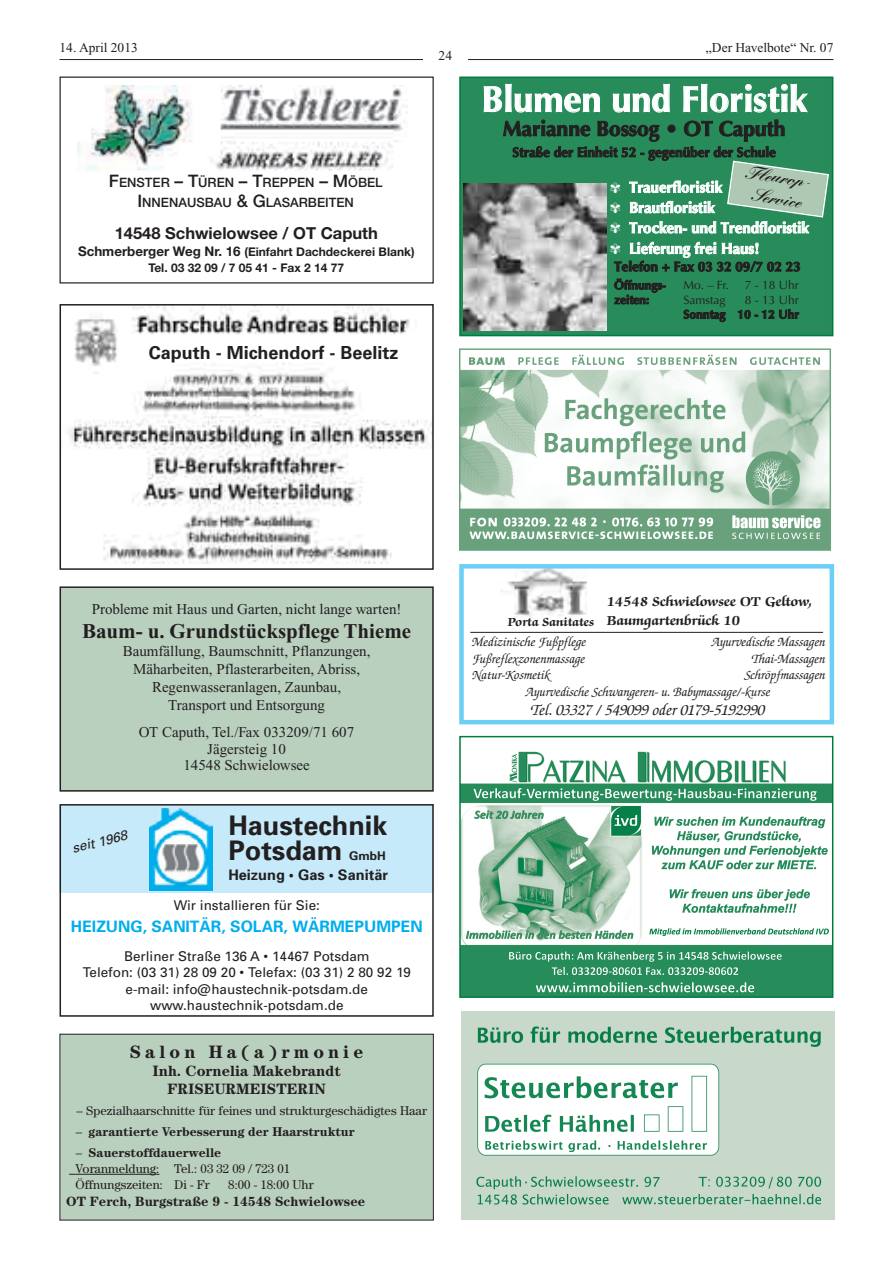
<style>
.page{position:relative;width:893px;height:1263px;background:#fff}
.page>*{position:absolute;margin:0;border:0;box-sizing:border-box;transform-origin:0 0}
.t1{font:700 36px "Optima";color:#fff}
.t2{font:700 27px/25.5px "Univers";color:#231f20}
.t3{font:700 21px "Times New Roman";color:#231f20}
.t4{font:700 21px "Optima";color:#231f20}
.t5{font:700 18px "Univers CE";color:#231f20}
.t6{font:700 18px "Century";letter-spacing:.23em;color:#231f20}
.t7{font:900 18px/21.6px "Kuenstler Script";color:#231f20;text-align:center}
.t8{font:italic 500 16.5px "Zapf Chancery";color:#231f20}
.t9{font:700 16.5px "Helvetica Neue";color:#231f20}
.t10{font:700 15.75px "Univers";color:#00aeef}
.t11{font:15px/18px "Times New Roman";color:#231f20;text-align:center}
.t12{font:700 15px/20.4px "Optima";letter-spacing:-.005em;color:#fff}
.t13{font:700 15px/18.3px "Zapf Chancery";color:#231f20}
.t14{font:700 15px/18px "Century";color:#231f20;text-align:center}
.t15{font:700 14.55px "Univers";color:#231f20}
.t16{font:13.5px/16.5px "Univers";color:#231f20;text-align:center}
.t17{font:italic 500 13.5px/16.5px "Zapf Chancery";color:#231f20;text-align:right}
.t18{font:700 13.5px "Optima";color:#231f20}
.t19{font:700 13.5px "Century";color:#231f20}
.t20{font:13.5px "Times New Roman";color:#231f20}
.t21{font:italic 13.5px "Univers";color:#231f20}
.t22{font:500 12.9px/19.5px "Helvetica Neue";color:#231f20;text-align:center}
.t23{font:12.75px/16.5px "Century";color:#231f20}
.t24{font:700 12.75px "Century";color:#231f20}
.t25{font:700 12px/16.5px "Helvetica Neue";color:#231f20;text-align:center}
.t26{font:700 12px/14.4px "Optima";color:#231f20;text-align:right}
.t27{font:12px "Optima";color:#231f20}
.t28{font:700 12px "Univers";color:#231f20}
.s1{font-size:17.25px}
.s2{font-size:13.35px}
.s3{font-weight:400}
.s4{font-weight:700}
</style>
<div class="page">
<div style="left:60px;top:77px;width:374px;height:206px;border:1px solid #231f20"></div>
<img style="left:77px;top:86px;width:331px;height:85px">
<img style="left:507px;top:569px;width:81px;height:48px">
<div style="left:459px;top:564px;width:375px;height:160px;border:4px solid #6bcff6"></div>
<hr style="left:470px;top:632px;width:353px;height:1px;background:#231f20">
<hr style="left:60px;top:59px;width:773px;height:1px;background:#231f20">
<div style="left:423px;top:51px;width:45px;height:15px;background:#fff"></div>
<div style="left:60px;top:804px;width:374px;height:89px;background:#c6eafa"></div>
<div style="left:60px;top:804px;width:374px;height:213px;border:2px solid #231f20"></div>
<img style="left:150px;top:809px;width:63px;height:81px">
<img style="left:459px;top:348px;width:372px;height:203px">
<img style="left:462px;top:751px;width:368px;height:244px">
<div style="left:459px;top:736px;width:374px;height:262px;border:2px solid #007b42"></div>
<img style="left:462px;top:1011px;width:372px;height:209px">
<div style="left:461px;top:78px;width:371px;height:257px;background:#278b5a"></div>
<div style="left:459px;top:77px;width:374px;height:259px;border:2px solid #007b42"></div>
<svg style="left:727px;top:160px;width:102px;height:58px"></svg>
<img style="left:463px;top:183px;width:143px;height:147px">
<div style="left:60px;top:1034px;width:373px;height:186px;background:#bad0bf"></div>
<div style="left:60px;top:1034px;width:374px;height:186px;border:1px solid #231f20"></div>
<hr style="left:75px;top:1174px;width:84px;height:1px;background:#231f20">
<img style="left:68px;top:307px;width:363px;height:257px">
<div style="left:60px;top:304px;width:374px;height:266px;border:2px solid #231f20"></div>
<div style="left:61px;top:588px;width:371px;height:202px;background:#bad0bf"></div>
<div style="left:60px;top:586px;width:374px;height:206px;border:2px solid #231f20"></div>
<p class="t20" style="left:60px;top:43px;width:80px">14. April 2013</p>
<p class="t20" style="left:706px;top:43px;width:129px">„Der Havelbote“ Nr. 07</p>
<p class="t20" style="left:439px;top:51px;width:15px">24</p>
<p class="t22" style="left:109px;top:174px;width:275px"><span class="s1">F</span>ENSTER <span class="s1">– T</span>ÜREN <span class="s1">– T</span>REPPEN <span class="s1">– M</span>ÖBEL<br><span class="s1">I</span>NNENAUSBAU <span class="s1">&amp; G</span>LASARBEITEN</p>
<p class="t9" style="left:115px;top:227px;width:265px">14548 Schwielowsee / OT Caputh</p>
<p class="t25" style="left:78px;top:244px;width:338px"><span class="s2">Schmerberger Weg Nr. 16</span> (Einfahrt Dachdeckerei Blank)<br>Tel. 03 32 09 / 7 05 41 - Fax 2 14 77</p>
<p class="t5" style="left:149px;top:346px;width:251px">Caputh - Michendorf - Beelitz</p>
<p class="t1" style="left:481px;top:85px;width:327px">Blumen und Floristik</p>
<p class="t4" style="left:503px;top:120px;width:284px">Marianne Bossog • OT Caputh</p>
<p class="t18" style="left:512px;top:147px;width:265px">Straße der Einheit 52 - gegenüber der Schule</p>
<p class="t12" style="left:629px;top:179px;width:181px">Trauerfloristik<br>Brautfloristik<br>Trocken- und Trendfloristik<br>Lieferung frei Haus!</p>
<p class="t7" style="left:747px;top:163px;width:69px;rotate:8deg">Fleurop-<br>Service</p>
<p class="t18" style="left:614px;top:261px;width:188px">Telefon + Fax 03 32 09/7 02 23</p>
<p class="t26" style="left:614px;top:279px;width:53px">Öffnungs-</p>
<p class="t27" style="left:683px;top:280px;width:47px">Mo. – Fr.</p>
<p class="t27" style="left:745px;top:280px;width:56px">7 - 18 Uhr</p>
<p class="t26" style="left:614px;top:294px;width:37px">zeiten:</p>
<p class="t27" style="left:683px;top:295px;width:43px">Samstag</p>
<p class="t26" style="left:683px;top:294px;width:117px"><span class="s3">8 - 13 Uhr<br></span>Sonntag 10 - 12 Uhr</p>
<p class="t11" style="left:92px;top:601px;width:311px">Probleme mit Haus und Garten, nicht lange warten!</p>
<p class="t3" style="left:82px;top:624px;width:331px">Baum- u. Grundstückspflege Thieme</p>
<p class="t11" style="left:123px;top:643px;width:249px">Baumfällung, Baumschnitt, Pflanzungen, Mäharbeiten, Pflasterarbeiten, Abriss, Regenwasseranlagen, Zaunbau, Transport und Entsorgung</p>
<p class="t11" style="left:139px;top:725px;width:217px;line-height:16.5px">OT Caputh, Tel./Fax 033209/71 607<br>Jägersteig 10<br>14548 Schwielowsee</p>
<p class="t21" style="left:71px;top:843px;width:58px;rotate:-14deg">seit 1968</p>
<p class="t2" style="left:228px;top:815px;width:161px">Haustechnik<br>Potsdam</p>
<p class="t28" style="left:349px;top:851px;width:38px">GmbH</p>
<p class="t15" style="left:228px;top:869px;width:161px">Heizung • Gas • Sanitär</p>
<p class="t16" style="left:174px;top:898px;width:148px">Wir installieren für Sie:</p>
<p class="t10" style="left:71px;top:921px;width:353px">HEIZUNG, SANITÄR, SOLAR, WÄRMEPUMPEN</p>
<p class="t16" style="left:83px;top:949px;width:330px">Berliner Straße 136 A • 14467 Potsdam<br>Telefon: (03 31) 28 09 20 • Telefax: (03 31) 2 80 92 19 e-mail: info@haustechnik-potsdam.de www.haustechnik-potsdam.de</p>
<p class="t6" style="left:130px;top:1046px;width:235px">Salon Ha(a)rmonie</p>
<p class="t14" style="left:153px;top:1063px;width:190px">Inh. Cornelia Makebrandt<br>FRISEURMEISTERIN</p>
<p class="t23" style="left:76px;top:1103px;width:352px">– Spezialhaarschnitte für feines und strukturgeschädigtes Haar</p>
<p class="t24" style="left:76px;top:1127px;width:280px"><span class="s3">–</span> garantierte Verbesserung der Haarstruktur</p>
<p class="t23" style="left:75px;top:1145px;width:216px">– <span class="s4">Sauerstoffdauerwelle<br></span>Voranmeldung: Tel.: 03 32 09 / 723 01<br>Öffnungszeiten: Di - Fr</p>
<p class="t23" style="left:228px;top:1178px;width:87px">8:00 - 18:00 Uhr</p>
<p class="t19" style="left:66px;top:1197px;width:301px">OT Ferch, Burgstraße 9 - 14548 Schwielowsee</p>
<p class="t13" style="left:508px;top:594px;width:306px;text-indent:99px">14548 Schwielowsee OT Geltow,<br><sub>Porta</sub> <sub>Sanitates</sub> Baumgartenbrück 10</p>
<p class="t17" style="left:471px;top:635px;width:116px">Medizinische Fußpflege</p>
<p class="t17" style="left:471px;top:652px;width:114px">Fußreflexzonenmassage</p>
<p class="t17" style="left:471px;top:668px;width:80px">Natur-Kosmetik</p>
<p class="t17" style="left:525px;top:685px;width:246px">Ayurvedische Schwangeren- u. Babymassage/-kurse</p>
<p class="t8" style="left:530px;top:703px;width:235px">Tel. 03327 / 549099 oder 0179-5192990</p>
<p class="t17" style="left:711px;top:635px;width:115px">Ayurvedische Massagen<br>Thai-Massagen<br>Schröpfmassagen</p>
</div>
